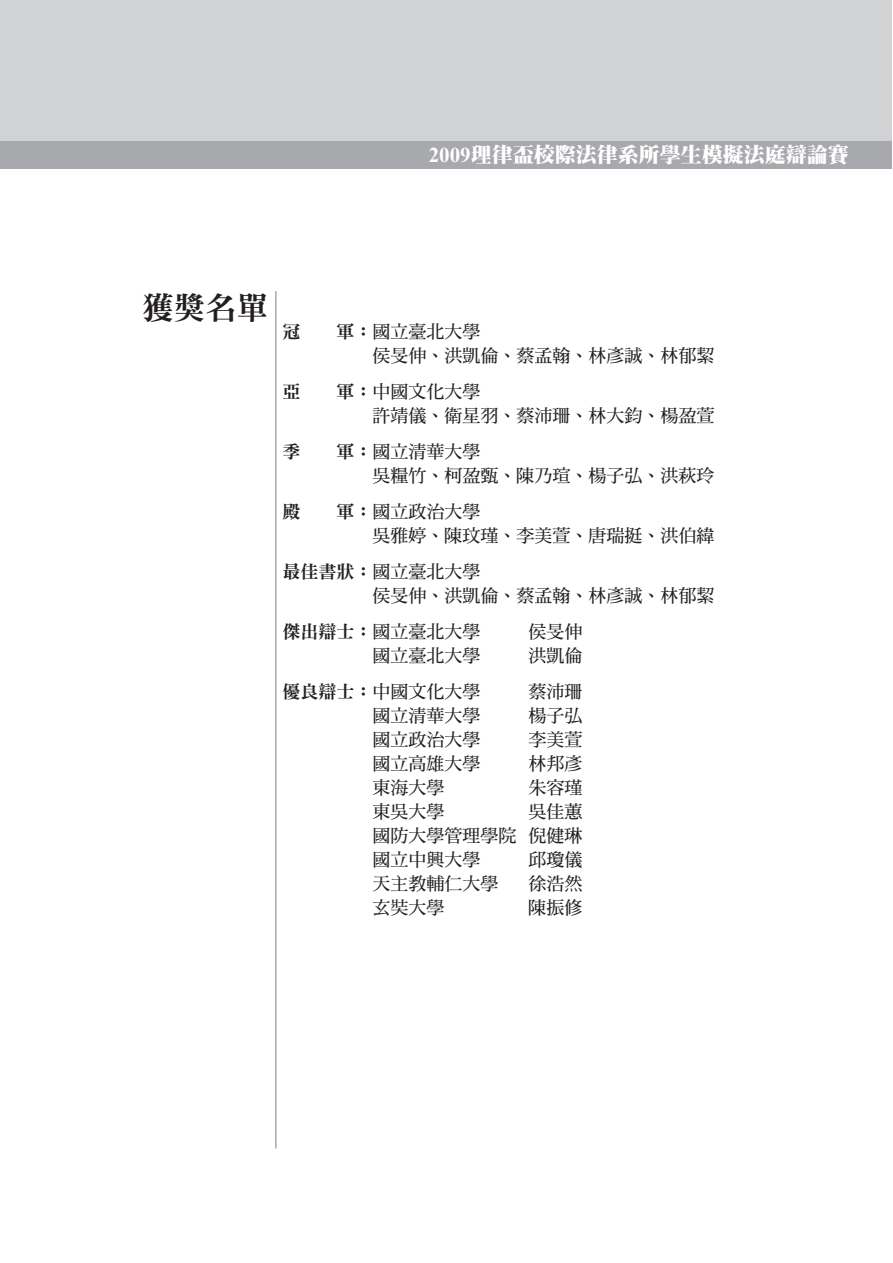
<style>
.page{position:relative;width:893px;height:1263px;background:#fff}
.page>*{position:absolute;margin:0;border:0;box-sizing:border-box;transform-origin:0 0}
.t1{font:31.5px "DF Ming Std W9";color:#231f20}
.t2{font:21px "DF Ming Std W12";color:#fff}
.t3{font:18px/24px "DF Ming Std W7";color:#231f20}
.t4{font:18px "DF Ming Std W9";color:#231f20}
.s1{font-family:"Times New Roman";font-weight:700}
.s2{font-family:"DF Ming Std W9"}
</style>
<div class="page">
<hr style="left:276px;top:291px;width:1px;height:857px;background:#808285">
<div style="left:1px;top:0;width:891px;height:169px;background:#d1d2d4"></div>
<div style="left:1px;top:141px;width:891px;height:28px;background:#a8a9ad"></div>
<p class="t2" style="left:429px;top:143px;width:422px"><span class="s1">2009</span>理律盃校際法律系所學生模擬法庭辯論賽</p>
<h1 class="t1" style="left:142px;top:290px;width:127px">獲獎名單</h1>
<p class="t4" style="left:283px;top:322px;width:19px">冠</p>
<p class="t3" style="left:373px;top:319px;width:344px;text-indent:-36px"><span class="s2">軍：</span>國立臺北大學<br>侯旻伸、洪凱倫、蔡孟翰、林彥誠、林郁絜</p>
<p class="t4" style="left:283px;top:382px;width:19px">亞</p>
<p class="t3" style="left:373px;top:379px;width:344px;text-indent:-36px"><span class="s2">軍：</span>中國文化大學<br>許靖儀、衛星羽、蔡沛珊、林大鈞、楊盈萱</p>
<p class="t4" style="left:283px;top:442px;width:19px">季</p>
<p class="t3" style="left:373px;top:439px;width:344px;text-indent:-36px"><span class="s2">軍：</span>國立清華大學<br>吳糧竹、柯盈甄、陳乃瑄、楊子弘、洪萩玲</p>
<p class="t4" style="left:283px;top:502px;width:19px">殿</p>
<p class="t3" style="left:373px;top:499px;width:344px;text-indent:-36px"><span class="s2">軍：</span>國立政治大學<br>吳雅婷、陳玟瑾、李美萱、唐瑞挺、洪伯緯</p>
<p class="t3" style="left:373px;top:559px;width:344px;text-indent:-90px"><span class="s2">最佳書狀：</span>國立臺北大學<br>侯旻伸、洪凱倫、蔡孟翰、林彥誠、林郁絜</p>
<p class="t3" style="left:283px;top:619px;width:200px"><span class="s2">傑出辯士：</span>國立臺北大學</p>
<p class="t3" style="left:529px;top:619px;width:55px">侯旻伸</p>
<p class="t3" style="left:373px;top:643px;width:110px">國立臺北大學</p>
<p class="t3" style="left:528px;top:643px;width:55px">洪凱倫</p>
<p class="t3" style="left:283px;top:679px;width:200px"><span class="s2">優良辯士：</span>中國文化大學</p>
<p class="t3" style="left:529px;top:679px;width:55px">蔡沛珊</p>
<p class="t3" style="left:373px;top:703px;width:110px">國立清華大學</p>
<p class="t3" style="left:528px;top:703px;width:55px">楊子弘</p>
<p class="t3" style="left:373px;top:727px;width:110px">國立政治大學</p>
<p class="t3" style="left:528px;top:727px;width:55px">李美萱</p>
<p class="t3" style="left:373px;top:751px;width:110px">國立高雄大學</p>
<p class="t3" style="left:528px;top:751px;width:55px">林邦彥</p>
<p class="t3" style="left:373px;top:775px;width:74px">東海大學</p>
<p class="t3" style="left:528px;top:775px;width:55px">朱容瑾</p>
<p class="t3" style="left:373px;top:799px;width:74px">東吳大學</p>
<p class="t3" style="left:373px;top:799px;width:211px;text-align:justify;text-indent:156px">吳佳蕙國防大學管理學院 倪健琳國立中興大學</p>
<p class="t3" style="left:528px;top:847px;width:55px">邱瓊儀</p>
<p class="t3" style="left:373px;top:871px;width:128px">天主教輔仁大學</p>
<p class="t3" style="left:528px;top:871px;width:55px">徐浩然</p>
<p class="t3" style="left:373px;top:895px;width:74px">玄奘大學</p>
<p class="t3" style="left:528px;top:895px;width:55px">陳振修</p>
</div>
